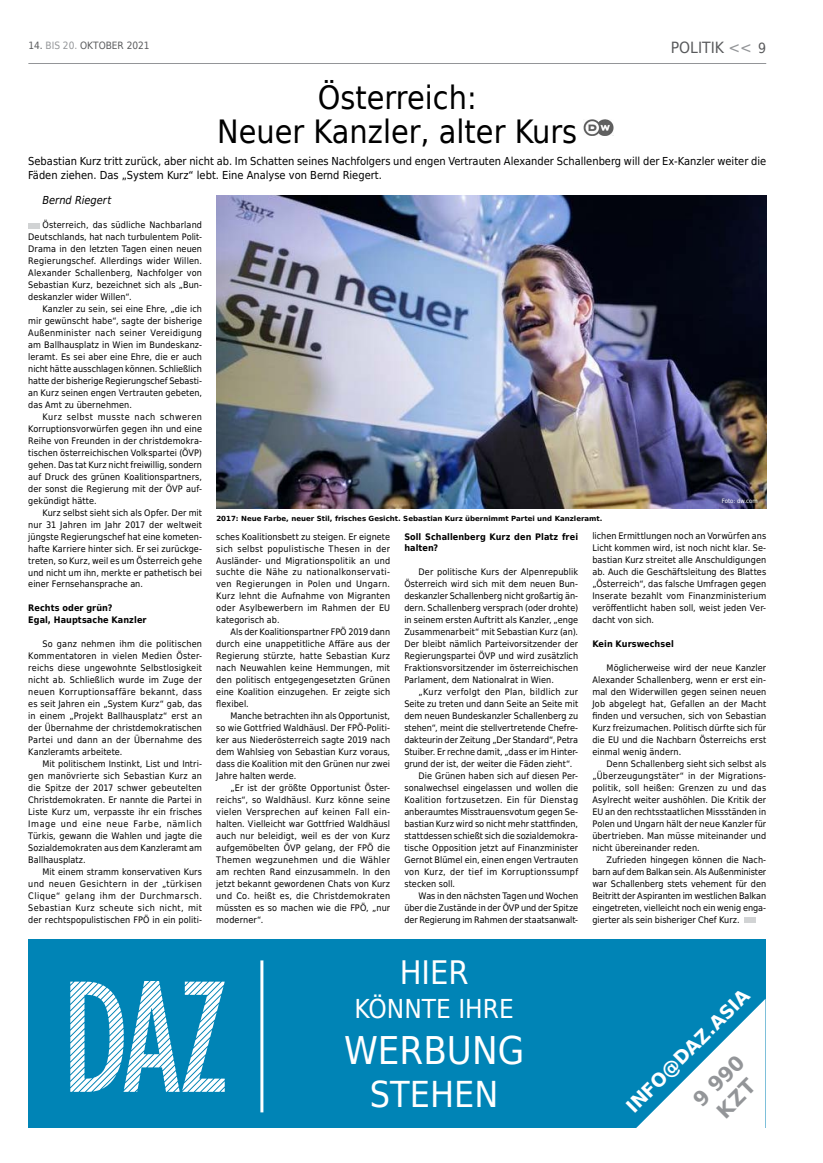
<style>
.page{position:relative;width:823px;height:1163px;background:#fff}
.page>*{position:absolute;margin:0;border:0;box-sizing:border-box;transform-origin:0 0}
.t1{font:38px "DejaVu Sans";color:#fff;scale:.9 1}
.t2{font:35.6px "DejaVu Sans";color:#fff;scale:.9 1}
.t3{font:32.3px "DejaVu Sans";color:#fff;scale:.9 1}
.t4{font:32px/34px "DejaVu Sans";color:#000;text-align:center;scale:.9 1}
.t5{font:25.9px "DejaVu Sans";color:#fff;scale:.9 1}
.t6{font:700 20.5px "DejaVu Sans Condensed";color:#939598;scale:1.09 1}
.t7{font:700 18.7px "DejaVu Sans Condensed";color:#fff;scale:1.09 1}
.t8{font:15.4px "DejaVu Sans";letter-spacing:.005em;color:#58595b;scale:.91 1}
.t9{font:11px/14px "DejaVu Sans Condensed";color:#000}
.t10{font:italic 11px "DejaVu Sans Condensed";color:#000}
.t11{font:10px "DejaVu Sans";color:#58595b;scale:.9 1}
.t12{font:9px/12px "DejaVu Sans Condensed";letter-spacing:.005em;color:#000;text-align:justify}
.t13{font:9px "DejaVu Sans Condensed";letter-spacing:.03em;color:#000}
.t14{font:700 9px/12px "DejaVu Sans Condensed";letter-spacing:.01em;color:#000}
.t15{font:700 7px "DejaVu Sans";color:#000}
.t16{font:6px "DejaVu Sans Condensed";color:#fff}
.s1{color:#939598}
.s2{font-size:14px}
</style>
<div class="page">
<hr style="left:28px;top:63px;width:737px;height:1px;background:#939598">
<img style="left:216px;top:195px;width:549px;height:313px">
<div style="left:28px;top:938px;width:737px;height:189px;background:#0084b6"></div>
<svg style="left:70px;top:981px;width:154px;height:110px"></svg>
<hr style="left:260px;top:960px;width:3px;height:152px;background:#fff">
<img style="left:583px;top:119px;width:29px;height:17px">
<div style="left:28px;top:223px;width:12px;height:5px;background:#d1d3d4"></div>
<div style="left:744px;top:917px;width:11px;height:5px;background:#d1d3d4"></div>
<svg style="left:634px;top:999px;width:131px;height:129px"></svg>
<p class="t11" style="left:28px;top:37px;width:136px">14. <span class="s1">BIS 20.</span> OKTOBER 2021</p>
<h3 class="t8" style="left:670px;top:35px;width:106px">POLITIK <span class="s1">&lt;&lt;</span> <span class="s2">9</span></h3>
<h3 class="t4" style="left:217px;top:78px;width:401px">Österreich:<br>Neuer Kanzler, alter Kurs</h3>
<p class="t9" style="left:28px;top:154px;width:739px">Sebastian Kurz tritt zurück, aber nicht ab. Im Schatten seines Nachfolgers und engen Vertrauten Alexander Schallenberg will der Ex-Kanzler weiter die<br>Fäden ziehen. Das „System Kurz“ lebt. Eine Analyse von Bernd Riegert.</p>
<p class="t10" style="left:42px;top:193px;width:70px">Bernd Riegert</p>
<p class="t12" style="left:28px;top:219px;width:175px;text-indent:14px">Österreich, das südliche Nachbarland Deutschlands, hat nach turbulentem Polit-Drama in den letzten Tagen einen neuen Regierungschef. Allerdings wider Willen.<br>Alexander Schallenberg, Nachfolger von Sebastian Kurz, bezeichnet sich als „Bun&shy;deskanzler wider Willen“.</p>
<p class="t12" style="left:28px;top:302px;width:175px;text-indent:14px">Kanzler zu sein, sei eine Ehre, „die ich mir gewünscht habe“, sagte der bisherige Außenminister nach seiner Vereidigung am Ballhausplatz in Wien im Bundeskanz&shy;leramt. Es sei aber eine Ehre, die er auch nicht hätte ausschlagen können. Schließlich hatte der bisherige Regierungschef Sebasti&shy;an Kurz seinen engen Vertrauten gebeten, das Amt zu übernehmen.</p>
<p class="t12" style="left:28px;top:410px;width:175px;text-indent:14px">Kurz selbst musste nach schweren Korruptionsvorwürfen gegen ihn und eine Reihe von Freunden in der christdemokra&shy;tischen österreichischen Volkspartei (ÖVP) gehen. Das tat Kurz nicht freiwillig, sondern auf Druck des grünen Koalitionspartners, der sonst die Regierung mit der ÖVP auf&shy;gekündigt hätte.</p>
<p class="t12" style="left:28px;top:506px;width:175px;text-indent:14px">Kurz selbst sieht sich als Opfer. Der mit nur 31 Jahren im Jahr 2017 der weltweit jüngste Regierungschef hat eine kometen&shy;hafte Karriere hinter sich. Er sei zurückge&shy;treten, so Kurz, weil es um Österreich gehe und nicht um ihn, merkte er pathetisch bei einer Fernsehansprache an.</p>
<p class="t14" style="left:28px;top:601px;width:120px">Rechts oder grün?<br>Egal, Hauptsache Kanzler</p>
<p class="t12" style="left:28px;top:637px;width:175px;text-indent:14px">So ganz nehmen ihm die politischen Kommentatoren in vielen Medien Öster&shy;reichs diese ungewohnte Selbstlosigkeit nicht ab. Schließlich wurde im Zuge der neuen Korruptionsaffäre bekannt, dass es seit Jahren ein „System Kurz“ gab, das in einem „Projekt Ballhausplatz“ erst an der Übernahme der christdemokratischen Partei und dann an der Übernahme des Kanzleramts arbeitete.</p>
<p class="t12" style="left:28px;top:757px;width:175px;text-indent:14px">Mit politischem Instinkt, List und Intri&shy;gen manövrierte sich Sebastian Kurz an die Spitze der 2017 schwer gebeutelten Christdemokraten. Er nannte die Partei in Liste Kurz um, verpasste ihr ein frisches Image und eine neue Farbe, nämlich Türkis, gewann die Wahlen und jagte die Sozialdemokraten aus dem Kanzleramt am Ballhausplatz.</p>
<p class="t12" style="left:28px;top:864px;width:175px;text-indent:14px">Mit einem stramm konservativen Kurs und neuen Gesichtern in der „türkisen Clique“ gelang ihm der Durchmarsch.<br>Sebastian Kurz scheute sich nicht, mit der rechtspopulistischen FPÖ in ein politi-</p>
<p class="t15" style="left:216px;top:512px;width:387px">2017: Neue Farbe, neuer Stil, frisches Gesicht. Sebastian Kurz übernimmt Partei und Kanzleramt.</p>
<p class="t16" style="left:721px;top:496px;width:37px">Foto: dw.com</p>
<p class="t12" style="left:216px;top:530px;width:175px">sches Koalitionsbett zu steigen. Er eignete sich selbst populistische Thesen in der Ausländer- und Migrationspolitik an und suchte die Nähe zu nationalkonservati&shy;ven Regierungen in Polen und Ungarn.<br>Kurz lehnt die Aufnahme von Migranten oder Asylbewerbern im Rahmen der EU kategorisch ab.</p>
<p class="t12" style="left:216px;top:625px;width:175px;text-indent:14px">Als der Koalitionspartner FPÖ 2019 dann durch eine unappetitliche Affäre aus der Regierung stürzte, hatte Sebastian Kurz nach Neuwahlen keine Hemmungen, mit den politisch entgegengesetzten Grünen eine Koalition einzugehen. Er zeigte sich flexibel.</p>
<p class="t12" style="left:216px;top:709px;width:175px;text-indent:14px">Manche betrachten ihn als Opportunist, so wie Gottfried Waldhäusl. Der FPÖ-Politi&shy;ker aus Niederösterreich sagte 2019 nach dem Wahlsieg von Sebastian Kurz voraus, dass die Koalition mit den Grünen nur zwei Jahre halten werde.</p>
<p class="t12" style="left:216px;top:781px;width:175px;text-indent:14px">„Er ist der größte Opportunist Öster&shy;reichs“, so Waldhäusl. Kurz könne seine vielen Versprechen auf keinen Fall ein&shy;halten. Vielleicht war Gottfried Waldhäusl auch nur beleidigt, weil es der von Kurz aufgemöbelten ÖVP gelang, der FPÖ die Themen wegzunehmen und die Wähler am rechten Rand einzusammeln. In den jetzt bekannt gewordenen Chats von Kurz und Co. heißt es, die Christdemokraten müssten es so machen wie die FPÖ, „nur moderner“.</p>
<p class="t14" style="left:404px;top:530px;width:175px">Soll Schallenberg Kurz den Platz frei halten?</p>
<p class="t12" style="left:404px;top:565px;width:175px;text-indent:14px">Der politische Kurs der Alpenrepublik Österreich wird sich mit dem neuen Bun&shy;deskanzler Schallenberg nicht großartig än&shy;dern. Schallenberg versprach (oder drohte) in seinem ersten Auftritt als Kanzler, „enge Zusammenarbeit“ mit Sebastian Kurz (an).<br>Der bleibt nämlich Parteivorsitzender der Regierungspartei ÖVP und wird zusätzlich Fraktionsvorsitzender im österreichischen Parlament, dem Nationalrat in Wien.</p>
<p class="t13" style="left:418px;top:684px;width:161px">„Kurz verfolgt den Plan, bildlich zur</p>
<p class="t12" style="left:404px;top:697px;width:175px">Seite zu treten und dann Seite an Seite mit</p>
<p class="t12" style="left:404px;top:709px;width:175px">dem neuen Bundeskanzler Schallenberg zu</p>
<p class="t12" style="left:404px;top:721px;width:175px">stehen“, meint die stellvertretende Chefre-</p>
<p class="t12" style="left:404px;top:733px;width:175px">dakteurin der Zeitung „Der Standard“, Petra</p>
<p class="t12" style="left:404px;top:745px;width:175px">Stuiber. Er rechne damit, „dass er im Hinter-</p>
<p class="t12" style="left:404px;top:757px;width:169px">grund der ist, der weiter die Fäden zieht“.</p>
<p class="t12" style="left:418px;top:769px;width:161px">Die Grünen haben sich auf diesen Per-</p>
<p class="t12" style="left:404px;top:781px;width:175px">sonalwechsel eingelassen und wollen die</p>
<p class="t13" style="left:404px;top:792px;width:175px">Koalition fortzusetzen. Ein für Dienstag</p>
<p class="t12" style="left:404px;top:805px;width:175px">anberaumtes Misstrauensvotum gegen Se-</p>
<p class="t12" style="left:404px;top:817px;width:175px">bastian Kurz wird so nicht mehr stattfinden,</p>
<p class="t12" style="left:404px;top:829px;width:175px">stattdessen schießt sich die sozialdemokra-</p>
<p class="t12" style="left:404px;top:840px;width:175px">tische Opposition jetzt auf Finanzminister</p>
<p class="t12" style="left:404px;top:852px;width:175px">Gernot Blümel ein, einen engen Vertrauten</p>
<p class="t13" style="left:404px;top:864px;width:175px">von Kurz, der tief im Korruptionssumpf</p>
<p class="t12" style="left:404px;top:876px;width:52px">stecken soll.</p>
<p class="t12" style="left:418px;top:888px;width:161px">Was in den nächsten Tagen und Wochen</p>
<p class="t12" style="left:404px;top:900px;width:175px">über die Zustände in der ÖVP und der Spitze</p>
<p class="t12" style="left:404px;top:912px;width:175px">der Regierung im Rahmen der staatsanwalt-</p>
<p class="t12" style="left:592px;top:529px;width:175px">lichen Ermittlungen noch an Vorwürfen ans Licht kommen wird, ist noch nicht klar. Se&shy;bastian Kurz streitet alle Anschuldigungen ab. Auch die Geschäftsleitung des Blattes „Österreich“, das falsche Umfragen gegen Inserate bezahlt vom Finanzministerium veröffentlicht haben soll, weist jeden Ver&shy;dacht von sich.</p>
<p class="t14" style="left:592px;top:637px;width:83px">Kein Kurswechsel</p>
<p class="t12" style="left:592px;top:661px;width:175px;text-indent:14px">Möglicherweise wird der neue Kanzler Alexander Schallenberg, wenn er erst ein&shy;mal den Widerwillen gegen seinen neuen Job abgelegt hat, Gefallen an der Macht finden und versuchen, sich von Sebastian Kurz freizumachen. Politisch dürfte sich für die EU und die Nachbarn Österreichs erst einmal wenig ändern.</p>
<p class="t12" style="left:592px;top:757px;width:175px;text-indent:14px">Denn Schallenberg sieht sich selbst als „Überzeugungstäter“ in der Migrations&shy;politik, soll heißen: Grenzen zu und das Asylrecht weiter aushöhlen. Die Kritik der EU an den rechtsstaatlichen Missständen in Polen und Ungarn hält der neue Kanzler für übertrieben. Man müsse miteinander und nicht übereinander reden.</p>
<p class="t12" style="left:592px;top:852px;width:175px;text-indent:14px">Zufrieden hingegen können die Nach&shy;barn auf dem Balkan sein. Als Außenminister war Schallenberg stets vehement für den Beitritt der Aspiranten im westlichen Balkan eingetreten, vielleicht noch ein wenig enga&shy;gierter als sein bisheriger Chef Kurz.</p>
<h3 class="t3" style="left:399px;top:946px;width:78px">HIER</h3>
<h3 class="t5" style="left:354px;top:987px;width:178px">KÖNNTE IHRE</h3>
<h1 class="t1" style="left:344px;top:1019px;width:201px">WERBUNG</h1>
<h2 class="t2" style="left:370px;top:1064px;width:144px">STEHEN</h2>
<h3 class="t7" style="left:618px;top:1098px;width:153px;rotate:-45deg">INFO@DAZ.ASIA</h3>
<h3 class="t6" style="left:684px;top:1091px;width:59px;rotate:-45deg">9 990</h3>
</div>
